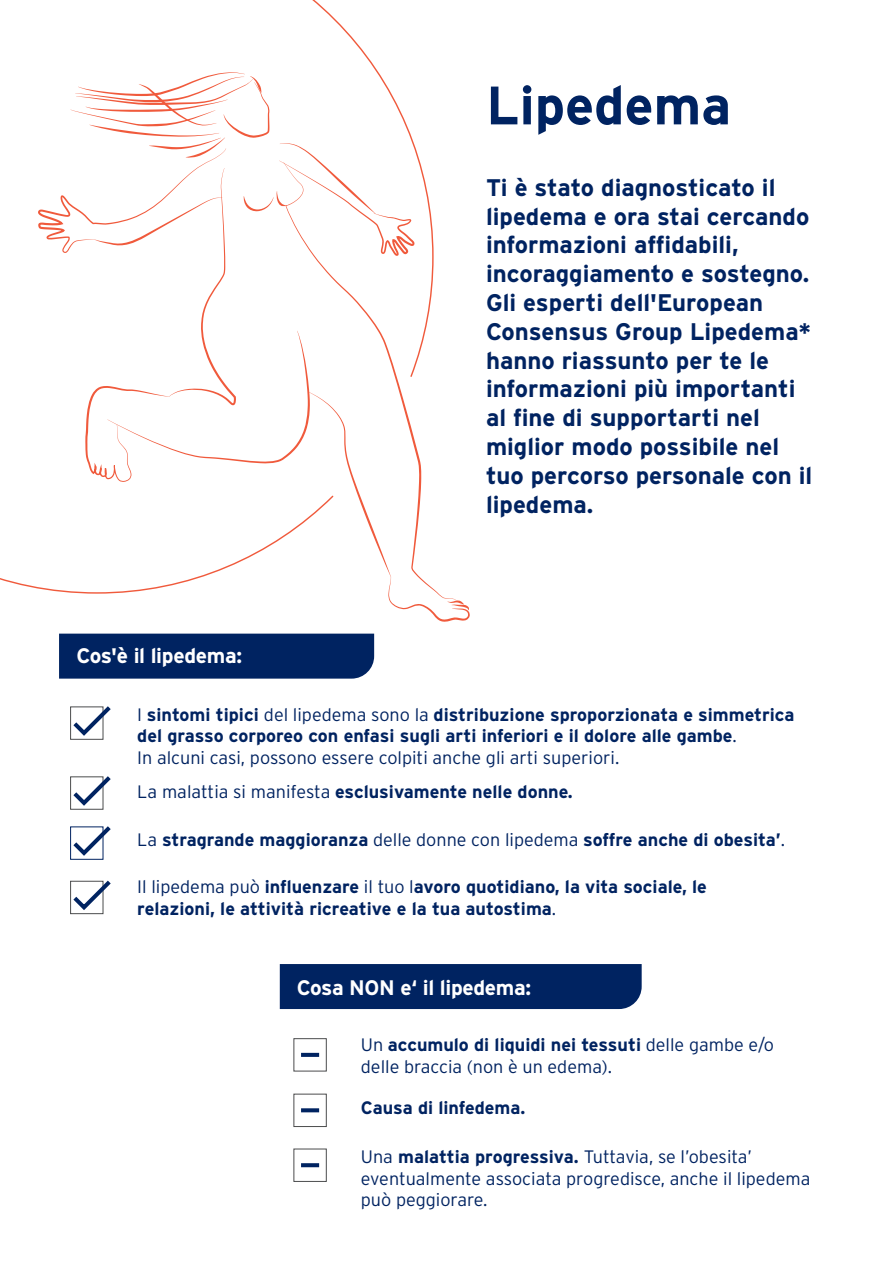
<style>
.page{position:relative;width:893px;height:1263px;background:#fff}
.page>*{position:absolute;margin:0;border:0;box-sizing:border-box;transform-origin:0 0}
.t1{font:700 54px "Interstate";color:#002361}
.t2{font:700 24px/28.8px "Interstate";color:#002361}
.t3{font:700 21px "Interstate";letter-spacing:-.015em;color:#fff}
.t4{font:700 18px/21.6px "Interstate";color:#002361}
.t5{font:300 18px/21.6px "Interstate";color:#002361}
.s1{font-weight:300}
.s2{font-weight:700}
</style>
<div class="page">
<div style="left:59px;top:634px;width:315px;height:45px;background:#002361"></div>
<div style="left:280px;top:964px;width:362px;height:45px;background:#002361"></div>
<div style="left:70px;top:706px;width:33px;height:34px;border:1px solid #4b4c4d"></div>
<svg style="left:70px;top:706px;width:41px;height:33px"></svg>
<div style="left:70px;top:776px;width:33px;height:34px;border:1px solid #4b4c4d"></div>
<svg style="left:70px;top:776px;width:41px;height:33px"></svg>
<div style="left:70px;top:826px;width:33px;height:34px;border:1px solid #002361"></div>
<svg style="left:70px;top:826px;width:41px;height:33px"></svg>
<div style="left:70px;top:881px;width:33px;height:33px;border:1px solid #4b4c4d"></div>
<svg style="left:70px;top:880px;width:41px;height:33px"></svg>
<div style="left:293px;top:1038px;width:34px;height:33px;border:1px solid #4b4c4d"></div>
<div style="left:293px;top:1094px;width:34px;height:33px;border:1px solid #4b4c4d"></div>
<div style="left:293px;top:1148px;width:34px;height:34px;border:1px solid #4b4c4d"></div>
<svg style="left:0;top:0;width:434px;height:594px"></svg>
<svg style="left:301px;top:1053px;width:18px;height:4px"></svg>
<svg style="left:301px;top:1108px;width:18px;height:4px"></svg>
<svg style="left:301px;top:1163px;width:18px;height:4px"></svg>
<h1 class="t1" style="left:486px;top:75px;width:247px">Lipedema</h1>
<p class="t3" style="left:77px;top:644px;width:167px">Cos'è il lipedema:</p>
<p class="t2" style="left:486px;top:173px;width:328px">Ti è stato diagnosticato il lipedema e ora stai cercando informazioni affidabili, incoraggiamento e sostegno.<br>Gli esperti dell'European<br>Consensus Group Lipedema* hanno riassunto per te le informazioni più importanti al fine di supportarti nel miglior modo possibile nel tuo percorso personale con il lipedema.</p>
<p class="t4" style="left:137px;top:703px;width:659px"><span class="s1">I</span> sintomi tipici <span class="s1">del lipedema sono la</span> distribuzione sproporzionata e simmetrica del grasso corporeo con enfasi sugli arti inferiori e il dolore alle gambe<span class="s1">.<br>In alcuni casi, possono essere colpiti anche gli arti superiori.</span></p>
<p class="t4" style="left:137px;top:781px;width:437px"><span class="s1">La malattia si manifesta</span> esclusivamente nelle donne.</p>
<p class="t4" style="left:137px;top:828px;width:649px"><span class="s1">La</span> stragrande maggioranza <span class="s1">delle donne con lipedema</span> soffre anche di obesita’<span class="s1">.</span></p>
<p class="t4" style="left:137px;top:876px;width:571px"><span class="s1">Il lipedema può</span> influenzare <span class="s1">il tuo l</span>avoro quotidiano, la vita sociale, le relazioni, le attività ricreative e la tua autostima<span class="s1">.</span></p>
<p class="t3" style="left:297px;top:976px;width:236px">Cosa NON e‘ il lipedema:</p>
<p class="t5" style="left:361px;top:1034px;width:415px">Un <span class="s2">accumulo di liquidi nei tessuti</span> delle gambe e/o delle braccia (non è un edema).</p>
<p class="t4" style="left:361px;top:1096px;width:166px">Causa di linfedema.</p>
<p class="t5" style="left:361px;top:1146px;width:451px">Una <span class="s2">malattia progressiva.</span> Tuttavia, se l’obesita’ eventualmente associata progredisce, anche il lipedema può peggiorare.</p>
</div>
